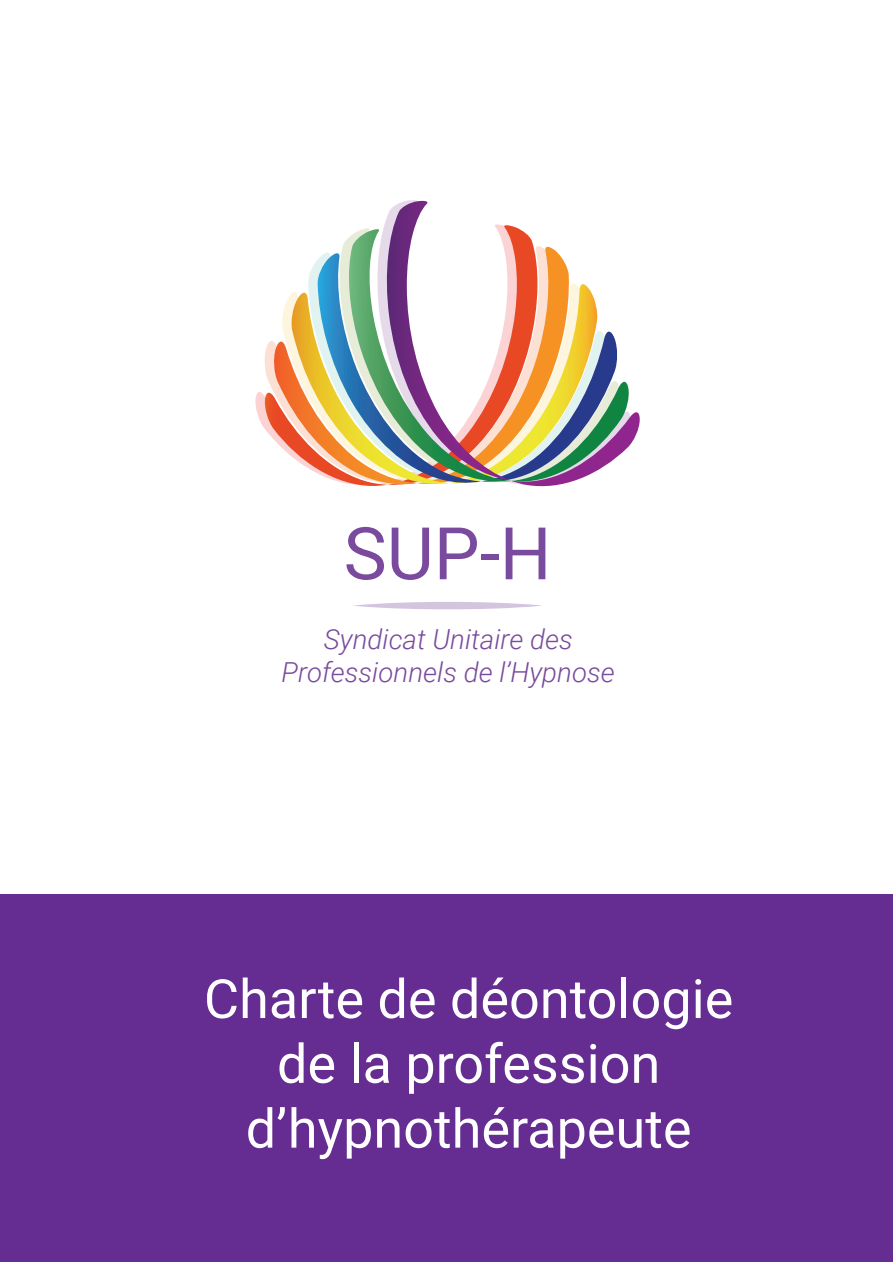
<style>
.page{position:relative;width:893px;height:1263px;background:#fff}
.page>*{position:absolute;margin:0;border:0;box-sizing:border-box;transform-origin:0 0}
.t1{font:72.6px "Roboto";color:#794a9d}
.t2{font:54px/64.8px "Roboto";color:#fff;text-align:center}
.t3{font:italic 300 27.6px/33.2px "Roboto";color:#794a9d;text-align:center}
</style>
<div class="page">
<div style="left:0;top:894px;width:893px;height:368px;background:#652d91"></div>
<svg style="left:353px;top:602px;width:189px;height:7px"></svg>
<svg style="left:264px;top:225px;width:122px;height:213px"></svg>
<svg style="left:273px;top:247px;width:75px;height:208px"></svg>
<svg style="left:290px;top:284px;width:96px;height:202px"></svg>
<svg style="left:317px;top:253px;width:31px;height:231px;background:#afb8a5"></svg>
<svg style="left:348px;top:229px;width:38px;height:255px;background:#a4be9f"></svg>
<svg style="left:386px;top:201px;width:254px;height:286px"></svg>
<h1 class="t1" style="left:344px;top:503px;width:209px">SUP-H</h1>
<p class="t3" style="left:282px;top:622px;width:335px">Syndicat Unitaire des<br>Professionnels de l’Hypnose</p>
<p class="t2" style="left:204px;top:964px;width:531px">Charte de déontologie de la profession d’hypnothérapeute</p>
</div>
